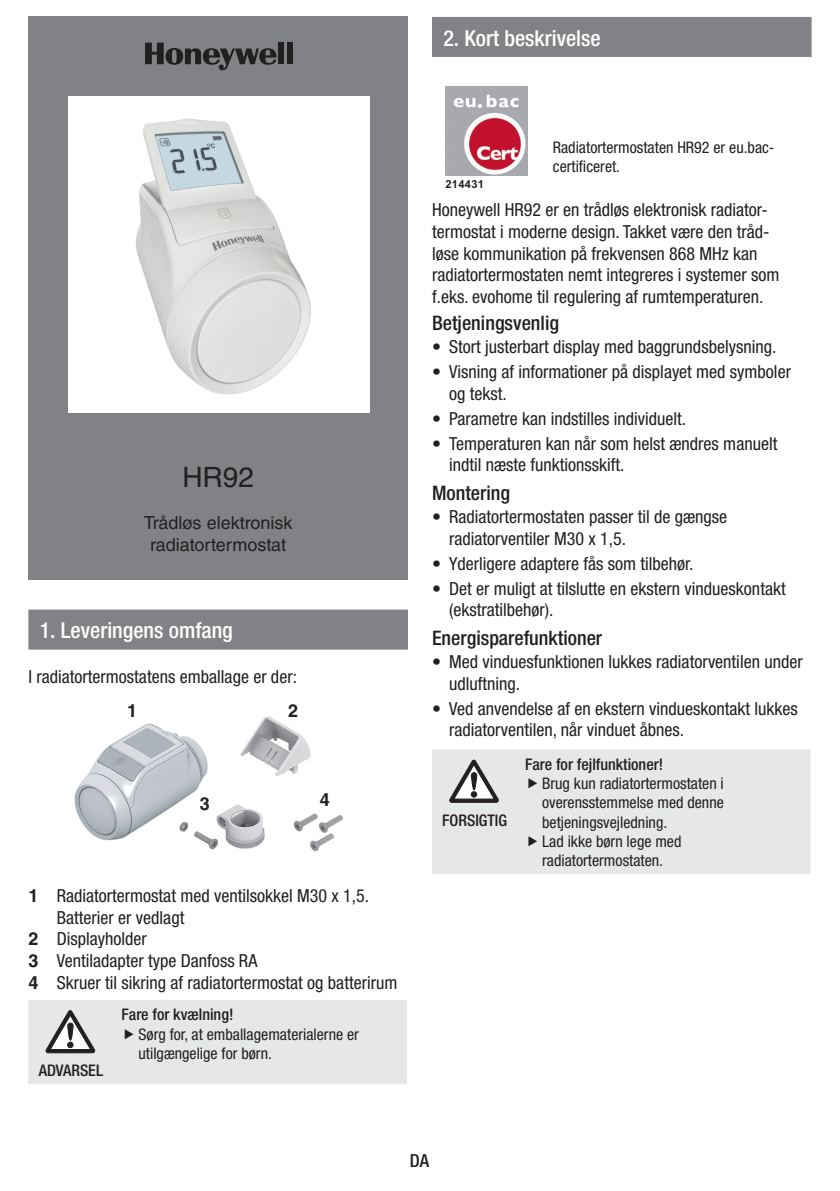
<style>
.page{position:relative;width:840px;height:1191px;background:#fff}
.page>*{position:absolute;margin:0;border:0;box-sizing:border-box;transform-origin:0 0}
.Titel{font:28px "Helvetica LT Std";color:#231f20}
.t1{font:500 condensed 22px "Helvetica Neue";color:#fff}
.Überschrift_3{font:500 condensed 20px "Helvetica Neue";color:#231f20}
.Body_Text{font:condensed 18px/21.6px "Helvetica Neue";color:#231f20}
.t2{font:18px "Helvetica LT Std";color:#231f20}
.t3{font:700 18px "Helvetica LT Std";color:#231f20}
.Body_Text-2{font:500 condensed 18px "Helvetica Neue";color:#231f20}
.Tabelle_Text{font:condensed 16px/19.2px "Helvetica Neue";color:#231f20}
.Warnung_Art{font:500 condensed 16px "Helvetica Neue";color:#231f20}
.Warnwort{font:500 condensed 16px "Helvetica Neue";color:#231f20}
.Seitenzahl{font:condensed 16px "Helvetica Neue";color:#231f20}
.t4{font:700 11px "Arial";letter-spacing:.03em;color:#231f20}
.s1{font-family:"Helvetica LT Std";font-weight:700;font-stretch:normal}
</style>
<div class="page">
<div style="left:432px;top:17px;width:379px;height:40px;background:#808285"></div>
<svg style="left:445px;top:86px;width:83px;height:90px"></svg>
<img style="left:445px;top:87px;width:82px;height:88px">
<div style="left:432px;top:749px;width:378px;height:125px;background:#e6e7e9"></div>
<svg style="left:449px;top:760px;width:49px;height:42px"></svg>
<div style="left:28px;top:609px;width:380px;height:40px;background:#808285"></div>
<img style="left:208px;top:716px;width:135px;height:136px">
<img style="left:74px;top:723px;width:134px;height:121px">
<div style="left:28px;top:17px;width:380px;height:563px;background:#808285"></div>
<img style="left:68px;top:96px;width:301px;height:317px">
<svg style="left:145px;top:43px;width:148px;height:28px"></svg>
<div style="left:278px;top:43px;width:6px;height:21px;background:#231f20"></div>
<div style="left:286px;top:43px;width:6px;height:21px;background:#231f20"></div>
<svg style="left:528px;top:778px;width:9px;height:10px"></svg>
<svg style="left:528px;top:836px;width:9px;height:10px"></svg>
<div style="left:28px;top:1000px;width:379px;height:84px;background:#e6e7e9"></div>
<p class="t1" style="left:443px;top:25px;width:159px">2. Kort beskrivelse</p>
<p class="Titel" style="left:182px;top:461px;width:73px">HR92</p>
<p class="t2" style="left:144px;top:512px;width:150px">Trådløs elektronisk</p>
<p class="t2" style="left:150px;top:534px;width:138px">radiatortermostat</p>
<p class="t1" style="left:40px;top:617px;width:194px">1. Leveringens omfang</p>
<p class="Body_Text" style="left:28px;top:665px;width:270px">I radiatortermostatens emballage er der:</p>
<p class="t3" style="left:127px;top:700px;width:12px">1</p>
<p class="t3" style="left:288px;top:700px;width:12px">2</p>
<p class="t3" style="left:200px;top:792px;width:12px">3</p>
<p class="t3" style="left:320px;top:789px;width:12px">4</p>
<p class="Body_Text" style="left:57px;top:885px;width:313px;text-indent:-28px"><span class="s1">1</span> Radiatortermostat med ventilsokkel M30 x 1,5.<br>Batterier er vedlagt</p>
<p class="Body_Text" style="left:28px;top:928px;width:120px"><span class="s1">2</span> Displayholder</p>
<p class="Body_Text" style="left:28px;top:949px;width:230px"><span class="s1">3</span> Ventiladapter type Danfoss RA</p>
<p class="Body_Text" style="left:28px;top:971px;width:370px"><span class="s1">4</span> Skruer til sikring af radiatortermostat og batterirum</p>
<p class="Warnwort" style="left:39px;top:1061px;width:66px">ADVARSEL</p>
<p class="Warnung_Art" style="left:121px;top:1005px;width:113px">Fare for kvælning!</p>
<p class="Tabelle_Text" style="left:138px;top:1024px;width:222px">Sørg for, at emballagematerialerne er utilgængelige for børn.</p>
<p class="Tabelle_Text" style="left:552px;top:137px;width:223px">Radiatortermostaten HR92 er eu.bac&shy;certificeret.</p>
<p class="Body_Text" style="left:432px;top:199px;width:349px">Honeywell HR92 er en trådløs elektronisk radiator&shy;termostat i moderne design. Takket være den tråd&shy;løse kommunikation på frekvensen 868 MHz kan radiatortermostaten nemt integreres i systemer som f.eks. evohome til regulering af rumtemperaturen.</p>
<p class="Überschrift_3" style="left:432px;top:311px;width:128px">Betjeningsvenlig</p>
<p class="Body_Text" style="left:432px;top:336px;width:345px">• Stort justerbart display med baggrundsbelysning.</p>
<p class="Body_Text" style="left:449px;top:361px;width:343px;text-indent:-17px">• Visning af informationer på displayet med symboler og tekst.</p>
<p class="Body_Text" style="left:432px;top:407px;width:255px">• Parametre kan indstilles individuelt.</p>
<p class="Body_Text" style="left:449px;top:432px;width:329px;text-indent:-17px">• Temperaturen kan når som helst ændres manuelt indtil næste funktionsskift.</p>
<p class="Überschrift_3" style="left:432px;top:481px;width:80px">Montering</p>
<p class="Body_Text" style="left:449px;top:506px;width:279px;text-indent:-17px">• Radiatortermostaten passer til de gængse radiatorventiler M30 x 1,5.</p>
<p class="Body_Text" style="left:432px;top:552px;width:263px">• Yderligere adaptere fås som tilbehør.</p>
<p class="Body_Text" style="left:449px;top:577px;width:338px;text-indent:-17px">• Det er muligt at tilslutte en ekstern vindueskontakt (ekstratilbehør).</p>
<p class="Überschrift_3" style="left:432px;top:626px;width:172px">Energisparefunktioner</p>
<p class="Body_Text" style="left:449px;top:651px;width:355px;text-indent:-17px">• Med vinduesfunktionen lukkes radiatorventilen under udluftning.</p>
<p class="Body_Text" style="left:449px;top:697px;width:350px;text-indent:-17px">• Ved anvendelse af en ekstern vindueskontakt lukkes radiatorventilen, når vinduet åbnes.</p>
<p class="t4" style="left:445px;top:177px;width:40px">214431</p>
<p class="Warnwort" style="left:442px;top:810px;width:66px">FORSIGTIG</p>
<p class="Warnung_Art" style="left:525px;top:755px;width:139px">Fare for fejlfunktioner!</p>
<p class="Tabelle_Text" style="left:542px;top:774px;width:183px;text-align:justify">Brug kun radiatortermostaten i overensstemmelse med denne betjeningsvejledning.</p>
<p class="Tabelle_Text" style="left:542px;top:831px;width:141px">Lad ikke børn lege med radiatortermostaten.</p>
<p class="Body_Text-2" style="left:409px;top:1149px;width:21px">DA</p>
<p class="Seitenzahl" style="left:418px;top:1163px;width:9px">1</p>
</div>
